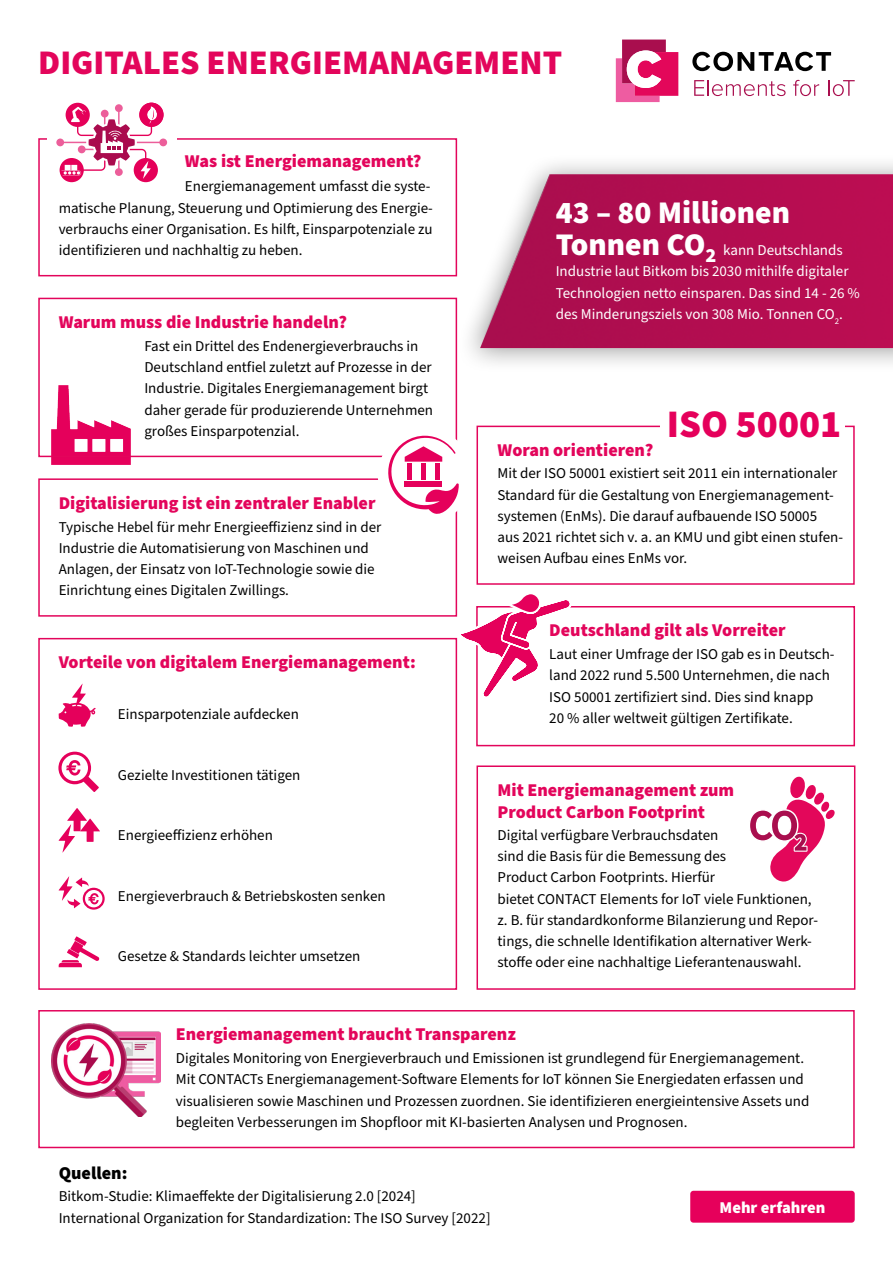
<style>
.page{position:relative;width:893px;height:1263px;background:#fff}
.page>*{position:absolute;margin:0;border:0;box-sizing:border-box;transform-origin:0 0}
.t1{font:900 39px "Source Sans Pro";color:#e5005b}
.t2{font:900 34.5px "Source Sans Pro";color:#e3055b}
.t3{font:900 31.5px "Source Sans Pro";color:#fff}
.t4{font:900 18px/21.6px "Source Sans Pro";color:#e3055b}
.t5{font:900 18px "Source Sans Pro";color:#000}
.t6{font:900 16.5px "Source Sans Pro";color:#fff}
.t7{font:15px/21.3px "Source Sans Pro";color:#000}
.t8{font:15px/21.3px "Source Sans Pro";color:#fff}
.s1{font-weight:900;font-size:31.5px}
.s2{font-weight:900;font-size:20.1px}
</style>
<div class="page">
<div style="left:38px;top:478px;width:419px;height:139px;border:2px solid #e3055b"></div>
<svg style="left:692px;top:52px;width:139px;height:19px"></svg>
<svg style="left:793px;top:80px;width:26px;height:16px"></svg>
<svg style="left:828px;top:80px;width:27px;height:16px"></svg>
<svg style="left:694px;top:80px;width:92px;height:16px"></svg>
<svg style="left:616px;top:40px;width:62px;height:62px"></svg>
<div style="left:456px;top:153px;width:437px;height:220px;background:#000;opacity:.4"></div>
<img style="left:481px;top:174px;width:412px;height:175px">
<img style="left:51px;top:385px;width:80px;height:80px">
<div style="left:38px;top:138px;width:419px;height:138px;border:2px solid #e3055b"></div>
<div style="left:38px;top:298px;width:419px;height:159px;border:2px solid #e3055b"></div>
<svg style="left:59px;top:808px;width:41px;height:45px"></svg>
<svg style="left:59px;top:683px;width:37px;height:44px"></svg>
<svg style="left:59px;top:936px;width:40px;height:31px"></svg>
<div style="left:38px;top:1010px;width:817px;height:138px;border:2px solid #e3055b"></div>
<div style="left:476px;top:606px;width:379px;height:140px;border:2px solid #e3055b"></div>
<div style="left:476px;top:765px;width:379px;height:225px;border:2px solid #e3055b"></div>
<svg style="left:47px;top:102px;width:129px;height:81px"></svg>
<img style="left:52px;top:1023px;width:109px;height:93px">
<svg style="left:59px;top:876px;width:40px;height:32px"></svg>
<div style="left:83px;top:888px;width:22px;height:22px;border:2px solid #e5005b;border-radius:50%"></div>
<svg style="left:58px;top:752px;width:41px;height:40px"></svg>
<svg style="left:750px;top:776px;width:85px;height:105px"></svg>
<div style="left:378px;top:428px;width:95px;height:95px;background:#fff;border-radius:50%"></div>
<svg style="left:381px;top:432px;width:78px;height:83px"></svg>
<div style="left:407px;top:463px;width:5px;height:16px;background:#e5005b"></div>
<div style="left:421px;top:463px;width:5px;height:16px;background:#e5005b"></div>
<div style="left:435px;top:463px;width:5px;height:16px;background:#e5005b"></div>
<div style="left:476px;top:426px;width:379px;height:159px;border:2px solid #e3055b"></div>
<div style="left:661px;top:399px;width:184px;height:42px;background:#fff"></div>
<svg style="left:451px;top:588px;width:123px;height:115px"></svg>
<div style="left:38px;top:638px;width:419px;height:352px;border:2px solid #e3055b"></div>
<div style="left:690px;top:1191px;width:165px;height:32px;background:#e6005b;border-radius:3px"></div>
<h2 class="t2" style="left:38px;top:39px;width:525px">DIGITALES ENERGIEMANAGEMENT</h2>
<p class="t4" style="left:185px;top:151px;width:238px">Was ist Energiemanagement?</p>
<p class="t7" style="left:59px;top:176px;width:376px;text-indent:126px">Energiemanagement umfasst die syste&shy;matische Planung, Steuerung und Optimierung des Energie&shy;verbrauchs einer Organisation. Es hilft, Einsparpotenziale zu identifizieren und nachhaltig zu heben.</p>
<p class="t4" style="left:59px;top:311px;width:290px">Warum muss die Industrie handeln?</p>
<p class="t7" style="left:144px;top:336px;width:290px">Fast ein Drittel des Endenergieverbrauchs in Deutschland entfiel zuletzt auf Prozesse in der Industrie. Digitales Energiemanagement birgt daher gerade für produzierende Unternehmen großes Einsparpotenzial.</p>
<p class="t4" style="left:59px;top:492px;width:318px">Digitalisierung ist ein zentraler Enabler</p>
<p class="t7" style="left:59px;top:516px;width:324px">Typische Hebel für mehr Energieeffizienz sind in der Industrie die Automatisierung von Maschinen und Anlagen, der Einsatz von IoT-Technologie sowie die Einrichtung eines Digitalen Zwillings.</p>
<p class="t4" style="left:59px;top:652px;width:359px">Vorteile von digitalem Energiemanagement:</p>
<p class="t7" style="left:118px;top:704px;width:182px">Einsparpotenziale aufdecken</p>
<p class="t7" style="left:118px;top:764px;width:184px">Gezielte Investitionen tätigen</p>
<p class="t7" style="left:118px;top:825px;width:157px">Energieeffizienz erhöhen</p>
<p class="t7" style="left:118px;top:885px;width:269px">Energieverbrauch &amp; Betriebskosten senken</p>
<p class="t7" style="left:118px;top:946px;width:244px">Gesetze &amp; Standards leichter umsetzen</p>
<h3 class="t3" style="left:556px;top:191px;width:236px">43 – 80 Millionen</h3>
<p class="t8" style="left:556px;top:240px;width:306px"><span class="s1">Tonnen CO</span><span class="s2">2</span> kann Deutschlands Industrie laut Bitkom bis 2030 mithilfe digitaler Technologien netto einsparen. Das sind 14 - 26 % des Minderungsziels von 308 Mio. Tonnen CO<sub>2</sub>.</p>
<p class="t4" style="left:498px;top:439px;width:157px">Woran orientieren?</p>
<h1 class="t1" style="left:667px;top:397px;width:176px">ISO 50001</h1>
<p class="t7" style="left:497px;top:463px;width:347px">Mit der ISO 50001 existiert seit 2011 ein internationaler Standard für die Gestaltung von Energiemanagement&shy;systemen (EnMs). Die darauf aufbauende ISO 50005<br>aus 2021 richtet sich v. a. an KMU und gibt einen stufen&shy;weisen Aufbau eines EnMs vor.</p>
<p class="t4" style="left:549px;top:620px;width:238px">Deutschland gilt als Vorreiter</p>
<p class="t7" style="left:549px;top:644px;width:287px">Laut einer Umfrage der ISO gab es in Deutsch&shy;land 2022 rund 5.500 Unternehmen, die nach ISO 50001 zertifiziert sind. Dies sind knapp<br>20 % aller weltweit gültigen Zertifikate.</p>
<p class="t4" style="left:497px;top:779px;width:238px">Mit Energiemanagement zum<br>Product Carbon Footprint</p>
<p class="t7" style="left:498px;top:825px;width:322px">Digital verfügbare Verbrauchsdaten<br>sind die Basis für die Bemessung des<br>Product Carbon Footprints. Hierfür<br>bietet CONTACT Elements for IoT viele Funktionen, z. B. für standardkonforme Bilanzierung und Repor&shy;tings, die schnelle Identifikation alternativer Werk&shy;stoffe oder eine nachhaltige Lieferantenauswahl.</p>
<p class="t4" style="left:176px;top:1024px;width:342px">Energiemanagement braucht Transparenz</p>
<p class="t5" style="left:59px;top:1160px;width:70px">Quellen:</p>
<p class="t7" style="left:176px;top:1048px;width:635px">Digitales Monitoring von Energieverbrauch und Emissionen ist grundlegend für Energiemanagement.<br>Mit CONTACTs Energiemanagement-Software Elements for IoT können Sie Energiedaten erfassen und visualisieren sowie Maschinen und Prozessen zuordnen. Sie identifizieren energieintensive Assets und begleiten Verbesserungen im Shopfloor mit KI-basierten Analysen und Prognosen.</p>
<p class="t7" style="left:59px;top:1186px;width:359px">Bitkom-Studie: Klimaeffekte der Digitalisierung 2.0 [2024]</p>
<p class="t7" style="left:59px;top:1207px;width:433px">International Organization for Standardization: The ISO Survey [2022]</p>
<p class="t6" style="left:719px;top:1196px;width:107px">Mehr erfahren</p>
</div>
